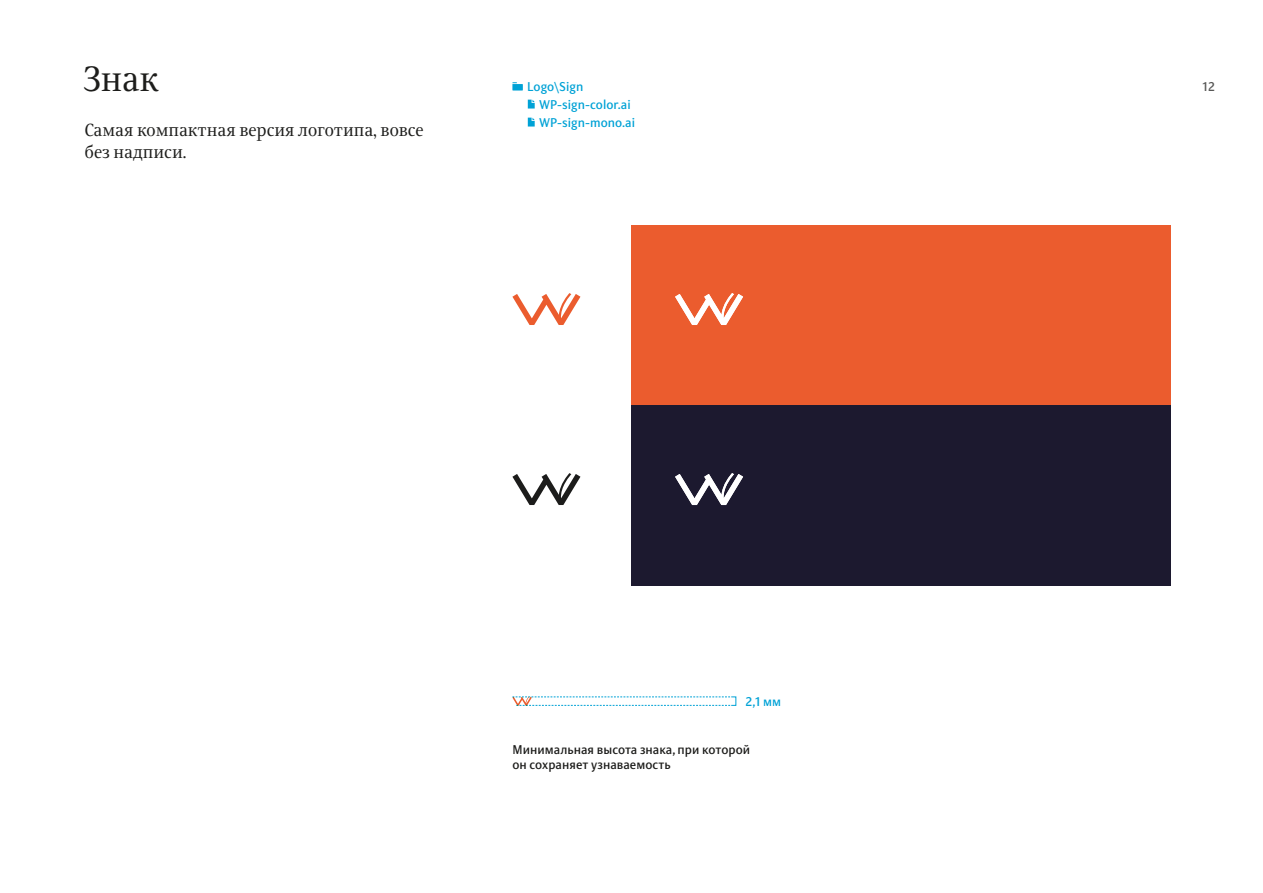
<style>
.page{position:relative;width:1263px;height:893px;background:#fff}
.page>*{position:absolute;margin:0;border:0;box-sizing:border-box;transform-origin:0 0}
.t1{font:33px "ALS Artemius";color:#1d1d1b}
.t2{font:16.5px/22.5px "ALS Artemius";letter-spacing:-.005em;color:#1d1d1b}
.t3{font:500 12px/15px "ALS Artemius Sans Neue";letter-spacing:.005em;color:#1d1d1b}
.t4{font:500 12px/18px "ALS Artemius Sans Neue";letter-spacing:.005em;color:#00a2d6}
.t5{font:500 12px "ALS Artemius Sans Neue";color:#575756}
</style>
<div class="page">
<div style="left:631px;top:226px;width:539px;height:180px;background:#eb5c2e"></div>
<div style="left:631px;top:406px;width:539px;height:180px;background:#1c192f"></div>
<svg style="left:512px;top:697px;width:218px;height:9px"></svg>
<svg style="left:512px;top:293px;width:68px;height:32px"></svg>
<svg style="left:675px;top:293px;width:68px;height:32px"></svg>
<svg style="left:512px;top:473px;width:68px;height:32px"></svg>
<svg style="left:675px;top:473px;width:68px;height:33px"></svg>
<svg style="left:512px;top:82px;width:11px;height:9px"></svg>
<svg style="left:528px;top:100px;width:7px;height:9px"></svg>
<svg style="left:528px;top:118px;width:7px;height:9px"></svg>
<h1 class="t1" style="left:83px;top:57px;width:77px">Знак</h1>
<h2 class="t2" style="left:84px;top:118px;width:341px">Самая компактная версия логотипа, вовсе без надписи.</h2>
<p class="t4" style="left:539px;top:77px;width:98px;text-indent:-12px">Logo\Sign<br>WP-sign-color.ai<br>WP-sign-mono.ai</p>
<p class="t4" style="left:745px;top:692px;width:37px">2,1 мм</p>
<p class="t3" style="left:512px;top:741px;width:239px">Минимальная высота знака, при которой он сохраняет узнаваемость</p>
<p class="t5" style="left:1202px;top:78px;width:14px">12</p>
</div>
